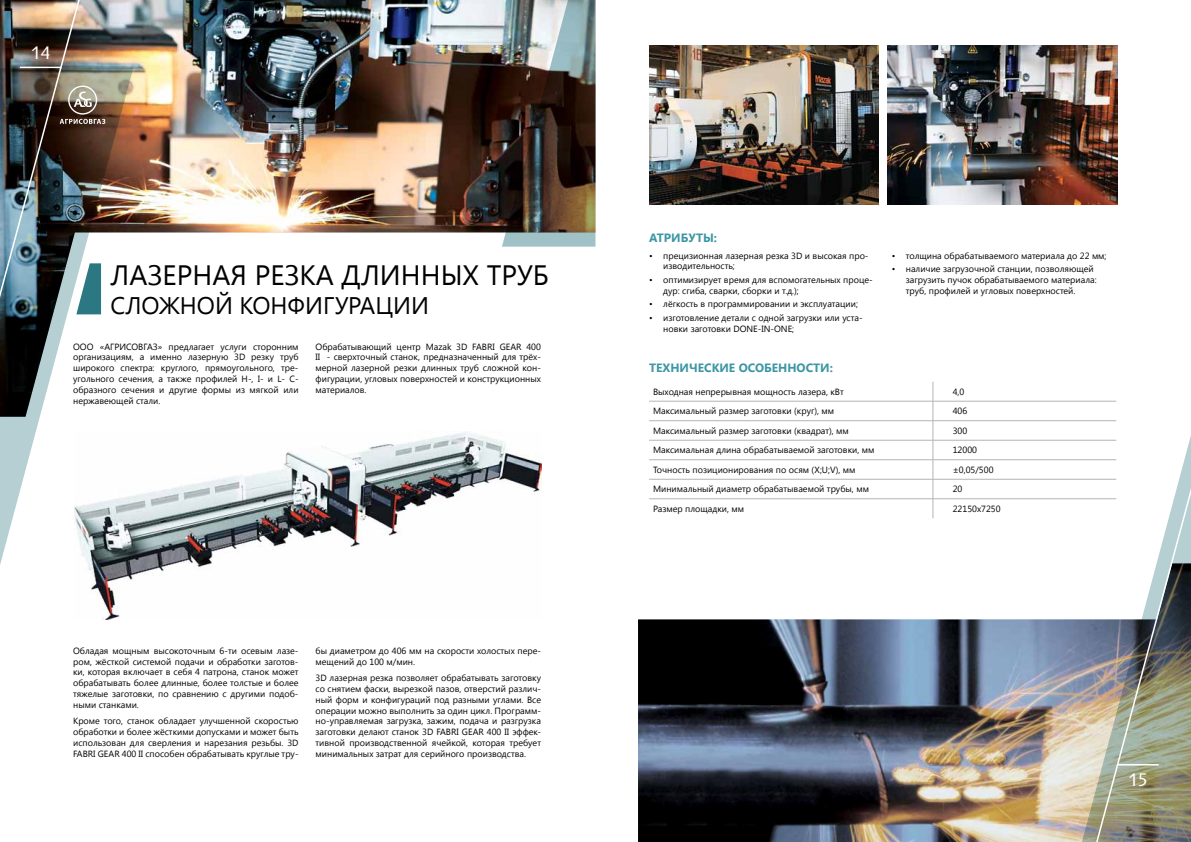
<style>
.page{position:relative;width:1191px;height:842px;background:#fff}
.page>*{position:absolute;margin:0;border:0;box-sizing:border-box;transform-origin:0 0}
.t1{font:28px "Segoe UI";color:#000}
.t2{font:24px "Segoe UI";color:#000}
.t3{font:18px "Story";color:#fff}
.t4{font:700 12px "Segoe UI";color:#3d96a4}
.t5{font:9px/10.8px "Segoe UI";color:#000;text-align:justify}
</style>
<div class="page">
<img style="left:638px;top:619px;width:441px;height:223px">
<img style="left:105px;top:0;width:397px;height:233px">
<svg style="left:0;top:68px;width:133px;height:497px"></svg>
<svg style="left:1079px;top:400px;width:112px;height:442px"></svg>
<img style="left:502px;top:0;width:162px;height:247px">
<img style="left:1092px;top:454px;width:99px;height:388px">
<hr style="left:1117px;top:764px;width:41px;height:1px;background:#fff">
<img style="left:0;top:0;width:105px;height:403px">
<hr style="left:649px;top:401px;width:284px;height:1px;background:#b1b4b6">
<hr style="left:933px;top:401px;width:183px;height:1px;background:#b1b4b6">
<hr style="left:649px;top:420px;width:284px;height:1px;background:#b1b4b6">
<hr style="left:933px;top:420px;width:183px;height:1px;background:#b1b4b6">
<hr style="left:649px;top:440px;width:284px;height:1px;background:#b1b4b6">
<hr style="left:933px;top:440px;width:183px;height:1px;background:#b1b4b6">
<hr style="left:649px;top:459px;width:284px;height:1px;background:#b1b4b6">
<hr style="left:933px;top:459px;width:183px;height:1px;background:#b1b4b6">
<hr style="left:649px;top:479px;width:284px;height:1px;background:#b1b4b6">
<hr style="left:933px;top:479px;width:183px;height:1px;background:#b1b4b6">
<hr style="left:649px;top:499px;width:284px;height:1px;background:#b1b4b6">
<hr style="left:933px;top:499px;width:183px;height:1px;background:#b1b4b6">
<svg style="left:932px;top:382px;width:1px;height:136px"></svg>
<img style="left:649px;top:45px;width:230px;height:159px">
<img style="left:74px;top:432px;width:467px;height:187px">
<img style="left:887px;top:45px;width:230px;height:159px">
<h3 class="t3" style="left:31px;top:42px;width:21px">14</h3>
<h1 class="t1" style="left:111px;top:255px;width:37px">Лазерная</h1>
<h1 class="t1" style="left:255px;top:255px;width:17px">резка</h1>
<h1 class="t1" style="left:342px;top:255px;width:21px">длинных</h1>
<h1 class="t1" style="left:487px;top:255px;width:17px">труб</h1>
<h2 class="t2" style="left:111px;top:288px;width:19px">сложной</h2>
<h2 class="t2" style="left:240px;top:288px;width:17px">конфигурации</h2>
<p class="t5" style="left:73px;top:341px;width:227px">ООО «АГРИСОВГАЗ» предлагает услуги сторонним организациям, а именно лазерную 3D резку труб широкого спектра: круглого, прямоугольного, тре&shy;угольного сечения, а также профилей H-, I- и L- С&shy;образного сечения и другие формы из мягкой или нержавеющей стали.</p>
<p class="t5" style="left:315px;top:341px;width:227px">Обрабатывающий центр Mazak 3D FABRI GEAR 400<br>II - сверхточный станок, предназначенный для трёх&shy;мерной лазерной резки длинных труб сложной кон&shy;фигурации, угловых поверхностей и конструкционных материалов.</p>
<p class="t5" style="left:73px;top:645px;width:227px">Обладая мощным высокоточным 6-ти осевым лазе&shy;ром, жёсткой системой подачи и обработки заготов&shy;ки, которая включает в себя 4 патрона, станок может обрабатывать более длинные, более толстые и более тяжелые заготовки, по сравнению с другими подоб&shy;ными станками.</p>
<p class="t5" style="left:73px;top:715px;width:227px">Кроме того, станок обладает улучшенной скоростью обработки и более жёсткими допусками и может быть использован для сверления и нарезания резьбы. 3D FABRI GEAR 400 II способен обрабатывать круглые тру-</p>
<p class="t5" style="left:315px;top:645px;width:227px">бы диаметром до 406 мм на скорости холостых пере&shy;мещений до 100 м/мин.</p>
<p class="t5" style="left:315px;top:672px;width:227px">3D лазерная резка позволяет обрабатывать заготовку со снятием фаски, вырезкой пазов, отверстий различ&shy;ный форм и конфигураций под разными углами. Все операции можно выполнить за один цикл. Программ&shy;но-управляемая загрузка, зажим, подача и разгрузка заготовки делают станок 3D FABRI GEAR 400 II эффек&shy;тивной производственной ячейкой, которая требует минимальных затрат для серийного производства.</p>
<h3 class="t4" style="left:649px;top:229px;width:69px">АТРИБУТЫ:</h3>
<p class="t5" style="left:663px;top:250px;width:207px;text-indent:-14px">• прецизионная лазерная резка 3D и высокая про&shy;изводительность;</p>
<p class="t5" style="left:663px;top:274px;width:211px;text-indent:-14px">• оптимизирует время для вспомогательных проце&shy;дур: сгиба, сварки, сборки и т.д.);</p>
<p class="t5" style="left:649px;top:298px;width:210px">• лёгкость в программировании и эксплуатации;</p>
<p class="t5" style="left:663px;top:312px;width:201px;text-indent:-14px">• изготовление детали с одной загрузки или уста&shy;новки заготовки DONE-IN-ONE;</p>
<p class="t5" style="left:891px;top:250px;width:216px">• толщина обрабатываемого материала до 22 мм;</p>
<p class="t5" style="left:906px;top:263px;width:192px;text-align:left;text-indent:-14px">• наличие загрузочной станции, позволяющей загрузить пучок обрабатываемого материала: труб, профилей и угловых поверхностей.</p>
<h3 class="t4" style="left:649px;top:359px;width:185px">ТЕХНИЧЕСКИЕ ОСОБЕННОСТИ:</h3>
<p class="t5" style="left:653px;top:386px;width:192px">Выходная непрерывная мощность лазера, кВт</p>
<p class="t5" style="left:952px;top:386px;width:13px">4,0</p>
<p class="t5" style="left:653px;top:405px;width:183px">Максимальный размер заготовки (круг), мм</p>
<p class="t5" style="left:952px;top:405px;width:16px">406</p>
<p class="t5" style="left:653px;top:425px;width:197px">Максимальный размер заготовки (квадрат), мм</p>
<p class="t5" style="left:952px;top:425px;width:16px">300</p>
<p class="t5" style="left:653px;top:444px;width:223px">Максимальная длина обрабатываемой заготовки, мм</p>
<p class="t5" style="left:952px;top:444px;width:26px">12000</p>
<p class="t5" style="left:653px;top:464px;width:204px">Точность позиционирования по осям (X;U;V), мм</p>
<p class="t5" style="left:952px;top:464px;width:42px">±0,05/500</p>
<p class="t5" style="left:653px;top:483px;width:217px">Минимальный диаметр обрабатываемой трубы, мм</p>
<p class="t5" style="left:952px;top:483px;width:11px">20</p>
<p class="t5" style="left:653px;top:503px;width:93px">Размер площадки, мм</p>
<p class="t5" style="left:952px;top:503px;width:49px">22150х7250</p>
<h3 class="t3" style="left:1128px;top:768px;width:21px">15</h3>
</div>
